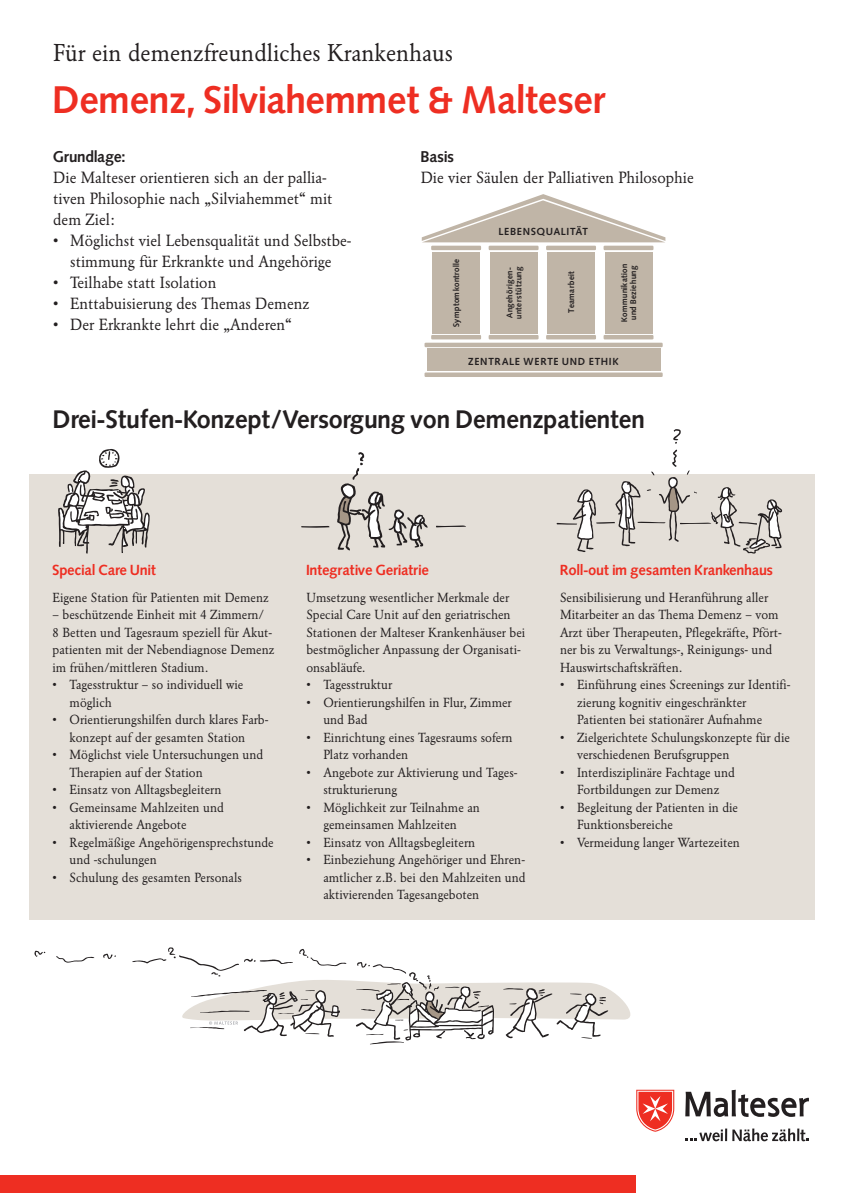
<style>
.page{position:relative;width:843px;height:1193px;background:#fff}
.page>*{position:absolute;margin:0;border:0;box-sizing:border-box;transform-origin:0 0}
.t1{font:39.4px "Malteser Syntax";color:#ee2e22}
.t2{font:26px "Malteser Syntax";color:#231f20}
.t3{font:24px "Malteser Garamond Normal";color:#231f20}
.t4{font:16px/21px "Malteser Garamond Normal";color:#231f20}
.t5{font:16px "Malteser Syntax";color:#231f20}
.t6{font:15px "Malteser Syntax";color:#ee2e22}
.t7{font:13px/17.5px "Malteser Garamond Normal";color:#231f20}
.t8{font:10.5px "Malteser Syntax";letter-spacing:.08em;color:#231f20}
.t9{font:8.5px/9px "Malteser Syntax";letter-spacing:.035em;color:#231f20}
</style>
<div class="page">
<div style="left:0;top:1174px;width:635px;height:18px;background:#ee2e22"></div>
<svg style="left:636px;top:1089px;width:38px;height:42px"></svg>
<svg style="left:685px;top:1128px;width:41px;height:12px"></svg>
<svg style="left:732px;top:1128px;width:76px;height:12px"></svg>
<svg style="left:685px;top:1089px;width:123px;height:27px"></svg>
<div style="left:29px;top:474px;width:785px;height:444px;background:#e4dfd8"></div>
<svg style="left:132px;top:947px;width:499px;height:97px"></svg>
<svg style="left:34px;top:950px;width:11px;height:6px"></svg>
<svg style="left:56px;top:956px;width:38px;height:6px"></svg>
<svg style="left:103px;top:953px;width:13px;height:5px"></svg>
<svg style="left:58px;top:449px;width:91px;height:104px"></svg>
<svg style="left:673px;top:429px;width:7px;height:14px"></svg>
<svg style="left:556px;top:449px;width:225px;height:105px"></svg>
<svg style="left:337px;top:452px;width:90px;height:98px"></svg>
<svg style="left:436px;top:525px;width:30px;height:2px"></svg>
<svg style="left:301px;top:526px;width:29px;height:1px"></svg>
<div style="left:432px;top:252px;width:47px;height:81px;background:#c0b5a7"></div>
<div style="left:431px;top:245px;width:50px;height:5px;background:#c0b5a7"></div>
<hr style="left:431px;top:335px;width:50px;height:4px;background:#c0b5a7">
<svg style="left:421px;top:194px;width:244px;height:48px"></svg>
<div style="left:604px;top:252px;width:48px;height:81px;background:#c0b5a7"></div>
<div style="left:603px;top:245px;width:50px;height:5px;background:#c0b5a7"></div>
<hr style="left:603px;top:335px;width:50px;height:4px;background:#c0b5a7">
<div style="left:547px;top:252px;width:47px;height:81px;background:#c0b5a7"></div>
<div style="left:546px;top:245px;width:49px;height:5px;background:#c0b5a7"></div>
<hr style="left:546px;top:335px;width:49px;height:4px;background:#c0b5a7">
<div style="left:489px;top:252px;width:48px;height:81px;background:#c0b5a7"></div>
<div style="left:488px;top:245px;width:50px;height:5px;background:#c0b5a7"></div>
<hr style="left:488px;top:335px;width:50px;height:4px;background:#c0b5a7">
<div style="left:427px;top:349px;width:233px;height:22px;background:#c0b5a7"></div>
<div style="left:424px;top:342px;width:238px;height:5px;background:#c0b5a7"></div>
<div style="left:424px;top:372px;width:238px;height:5px;background:#c0b5a7"></div>
<h3 class="t3" style="left:53px;top:39px;width:401px">Für ein demenzfreundliches Krankenhaus</h3>
<h1 class="t1" style="left:53px;top:78px;width:554px">Demenz, Silviahemmet &amp; Malteser</h1>
<p class="t5" style="left:53px;top:148px;width:74px">Grundlage:</p>
<p class="t4" style="left:53px;top:167px;width:280px">Die Malteser orientieren sich an der pallia&shy;tiven Philosophie nach „Silviahemmet“ mit dem Ziel:</p>
<p class="t4" style="left:53px;top:230px;width:299px;text-align:center">• Möglichst viel Lebensqualität und Selbstbe&shy;stimmung für Erkrankte und Angehörige</p>
<p class="t4" style="left:53px;top:272px;width:164px">• Teilhabe statt Isolation</p>
<p class="t4" style="left:53px;top:293px;width:258px">• Enttabuisierung des Themas Demenz</p>
<p class="t4" style="left:53px;top:314px;width:240px">• Der Erkrankte lehrt die „Anderen“</p>
<p class="t5" style="left:420px;top:148px;width:35px">Basis</p>
<p class="t4" style="left:420px;top:167px;width:274px">Die vier Säulen der Palliativen Philosophie</p>
<p class="t9" style="left:451px;top:327px;width:70px;rotate:-90deg">Symptomkontrolle</p>
<p class="t8" style="left:498px;top:226px;width:91px">LEBENSQUALITÄT</p>
<p class="t9" style="left:505px;top:319px;width:54px;rotate:-90deg">Angehörigen&shy;unterstützung</p>
<p class="t9" style="left:566px;top:312px;width:43px;rotate:-90deg">Teamarbeit</p>
<p class="t9" style="left:619px;top:322px;width:60px;rotate:-90deg">Kommunikation und Beziehung</p>
<p class="t8" style="left:468px;top:355px;width:152px">ZENTRALE WERTE UND ETHIK</p>
<h2 class="t2" style="left:53px;top:404px;width:593px">Drei-Stufen-Konzept/Versorgung von Demenzpatienten</h2>
<p class="t6" style="left:53px;top:562px;width:105px">Special Care Unit</p>
<p class="t7" style="left:53px;top:588px;width:218px">Eigene Station für Patienten mit Demenz</p>
<p class="t7" style="left:53px;top:605px;width:223px">– beschützende Einheit mit 4 Zimmern/<br>8 Betten und Tagesraum speziell für Akut&shy;patienten mit der Nebendiagnose Demenz im frühen/mittleren Stadium.</p>
<p class="t7" style="left:70px;top:675px;width:175px;text-indent:-17px">• Tagesstruktur – so individuell wie möglich</p>
<p class="t7" style="left:53px;top:710px;width:217px;text-align:center">• Orientierungshilfen durch klares Farb&shy;konzept auf der gesamten Station</p>
<p class="t7" style="left:70px;top:745px;width:195px;text-indent:-17px">• Möglichst viele Untersuchungen und<br>Therapien auf der Station</p>
<p class="t7" style="left:53px;top:780px;width:170px">• Einsatz von Alltagsbegleitern</p>
<p class="t7" style="left:70px;top:798px;width:156px;text-indent:-17px">• Gemeinsame Mahlzeiten und aktivierende Angebote</p>
<p class="t7" style="left:70px;top:833px;width:205px;text-indent:-17px">• Regelmäßige Angehörigensprechstunde und -schulungen</p>
<p class="t7" style="left:53px;top:868px;width:191px">• Schulung des gesamten Personals</p>
<p class="t6" style="left:306px;top:562px;width:124px">Integrative Geriatrie</p>
<p class="t7" style="left:306px;top:588px;width:220px">Umsetzung wesentlicher Merkmale der Special Care Unit auf den geriatrischen Stationen der Malteser Krankenhäuser bei bestmöglicher Anpassung der Organisati&shy;onsabläufe.</p>
<p class="t7" style="left:306px;top:675px;width:87px">• Tagesstruktur</p>
<p class="t7" style="left:323px;top:693px;width:190px;text-indent:-17px">• Orientierungshilfen in Flur, Zimmer und Bad</p>
<p class="t7" style="left:323px;top:728px;width:190px;text-indent:-17px">• Einrichtung eines Tagesraums sofern<br>Platz vorhanden</p>
<p class="t7" style="left:323px;top:763px;width:195px;text-indent:-17px">• Angebote zur Aktivierung und Tages&shy;strukturierung</p>
<p class="t7" style="left:306px;top:798px;width:175px;text-align:center">• Möglichkeit zur Teilnahme an gemeinsamen Mahlzeiten</p>
<p class="t7" style="left:306px;top:833px;width:170px">• Einsatz von Alltagsbegleitern</p>
<p class="t7" style="left:323px;top:850px;width:204px;text-align:justify;text-indent:-17px">• Einbeziehung Angehöriger und Ehren&shy;amtlicher z.B. bei den Mahlzeiten und aktivierenden Tagesangeboten</p>
<p class="t6" style="left:559px;top:562px;width:215px">Roll-out im gesamten Krankenhaus</p>
<p class="t7" style="left:559px;top:588px;width:223px">Sensibilisierung und Heranführung aller Mitarbeiter an das Thema Demenz – vom Arzt über Therapeuten, Pflegekräfte, Pfört&shy;ner bis zu Verwaltungs-, Reinigungs- und Hauswirtschaftskräften.</p>
<p class="t7" style="left:576px;top:675px;width:215px;text-indent:-17px">• Einführung eines Screenings zur Identifi&shy;zierung kognitiv eingeschränkter<br>Patienten bei stationärer Aufnahme</p>
<p class="t7" style="left:576px;top:728px;width:214px;text-indent:-17px">• Zielgerichtete Schulungskonzepte für die verschiedenen Berufsgruppen</p>
<p class="t7" style="left:559px;top:763px;width:176px;text-align:center">• Interdisziplinäre Fachtage und<br>Fortbildungen zur Demenz</p>
<p class="t7" style="left:576px;top:798px;width:162px;text-indent:-17px">• Begleitung der Patienten in die<br>Funktionsbereiche</p>
<p class="t7" style="left:559px;top:833px;width:181px">• Vermeidung langer Wartezeiten</p>
</div>
